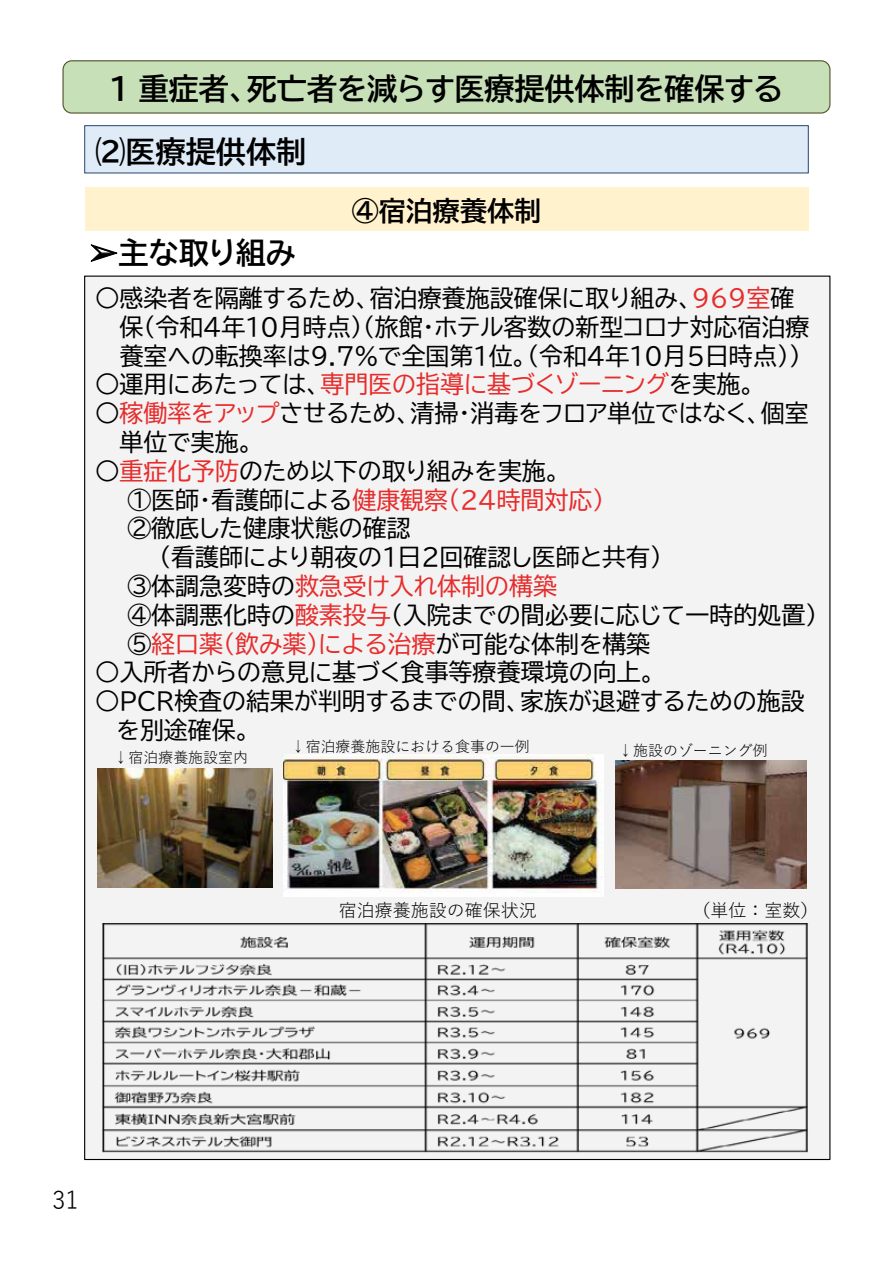
<style>
.page{position:relative;width:893px;height:1263px;background:#fff}
.page>*{position:absolute;margin:0;border:0;box-sizing:border-box;transform-origin:0 0}
.t1{font:30px "BIZ UDP Gothic Bold";color:#000}
.t2{font:27px "BIZ UDP Gothic Bold";color:#000}
.t3{font:24px/28.8px "BIZ UDP Gothic";color:#000}
.t4{font:24px "BIZ UDP Gothic";color:#e72c2c}
.t5{font:24px "Yu Gothic";color:#000}
.t6{font:18px "Yu Gothic";color:#000}
.t7{font:15px "Yu Gothic";color:#000}
.s1{font-family:"MS Mincho"}
.s2{color:#e72c2c}
.s3{color:#000}
</style>
<div class="page">
<div style="left:85px;top:126px;width:723px;height:47px;background:#dfecf7"></div>
<div style="left:84px;top:125px;width:725px;height:49px;border:1px solid #3d5980"></div>
<div style="left:85px;top:187px;width:723px;height:44px;background:#fff2cd"></div>
<div style="left:85px;top:276px;width:745px;height:883px;background:#f3f3f3"></div>
<img style="left:98px;top:768px;width:175px;height:119px">
<img style="left:283px;top:755px;width:321px;height:142px">
<img style="left:615px;top:761px;width:191px;height:127px">
<img style="left:103px;top:923px;width:705px;height:230px">
<div style="left:62px;top:60px;width:768px;height:54px;background:#c7e0b7;border:1px solid #4f532c;border-radius:9px"></div>
<p class="t1" style="left:110px;top:74px;width:675px">１重症者、死亡者を減らす医療提供体制を確保する</p>
<p class="t1" style="left:96px;top:136px;width:212px">⑵医療提供体制</p>
<p class="t2" style="left:352px;top:197px;width:191px">④宿泊療養体制</p>
<p class="t1" style="left:88px;top:237px;width:209px"><span class="s1">➢</span>主な取り組み</p>
<p class="t3" style="left:119px;top:283px;width:692px;text-indent:-24px">○感染者を隔離するため、宿泊療養施設確保に取り組み、<span class="s2">969室</span>確保（令和4年１０月時点）（旅館・ホテル客数の新型コロナ対応宿泊療養室への転換率は9.7%で全国第１位。（令和4年10月5日時点））</p>
<p class="t4" style="left:95px;top:372px;width:661px"><span class="s3">○運用にあたっては、</span>専門医の指導に基づくゾーニング<span class="s3">を実施。</span></p>
<p class="t3" style="left:120px;top:399px;width:691px;text-indent:-24px">○<span class="s2">稼働率をアップ</span>させるため、清掃・消毒をフロア単位ではなく、個室単位で実施。</p>
<p class="t3" style="left:127px;top:456px;width:478px;text-indent:-32px">○<span class="s2">重症化予防</span>のため以下の取り組みを実施。<br>①医師・看護師による<span class="s2">健康観察（24時間対応）<br></span>②徹底した健康状態の確認</p>
<p class="t3" style="left:127px;top:543px;width:691px;text-indent:32px">（看護師により朝夜の1日2回確認し医師と共有）<br>③体調急変時の<span class="s2">救急受け入れ体制の構築<br></span>④体調悪化時の<span class="s2">酸素投与</span>（入院までの間必要に応じて一時的処置）<br>⑤<span class="s2">経口薬（飲み薬）による治療</span>が可能な体制を構築</p>
<p class="t3" style="left:95px;top:658px;width:561px">○入所者からの意見に基づく食事等療養環境の向上。</p>
<p class="t3" style="left:117px;top:687px;width:690px;text-indent:-21px">○PCR検査の結果が判明するまでの間、家族が退避するための施設を別途確保。</p>
<p class="t7" style="left:291px;top:733px;width:241px">↓宿泊療養施設における食事の一例</p>
<p class="t7" style="left:618px;top:737px;width:151px">↓施設のゾーニング例</p>
<p class="t7" style="left:114px;top:744px;width:136px">↓宿泊療養施設室内</p>
<p class="t6" style="left:339px;top:893px;width:199px">宿泊療養施設の確保状況</p>
<p class="t6" style="left:692px;top:893px;width:127px">（単位：室数）</p>
<p class="t5" style="left:52px;top:1178px;width:28px">31</p>
</div>
